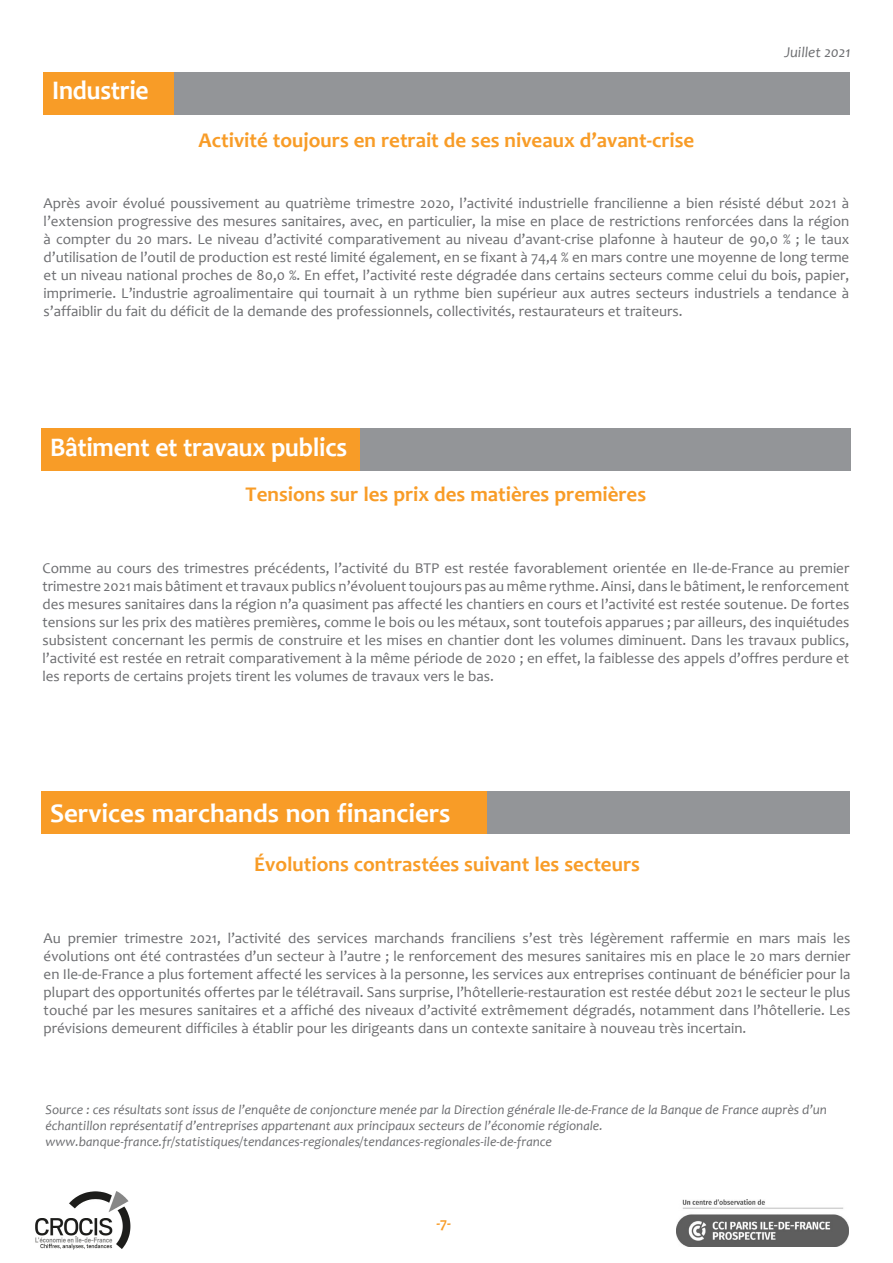
<style>
.page{position:relative;width:893px;height:1263px;background:#fff}
.page>*{position:absolute;margin:0;border:0;box-sizing:border-box;transform-origin:0 0}
.t1{font:700 27px "Candara";letter-spacing:-.01em;color:#fff;scale:.95 1}
.t2{font:700 27px "Candara";letter-spacing:-.01em;color:#fff}
.t3{font:700 21px "Candara";color:#f89c27}
.t4{font:15px/18px "Candara";color:#6c6d70;text-align:justify}
.t5{font:italic 15px "Candara";color:#6c6d70}
.t6{font:700 15px "Candara";color:#f89c27}
.t7{font:italic 13.5px/16.2px "Candara";color:#6c6d70}
</style>
<div class="page">
<img style="left:35px;top:1191px;width:96px;height:59px">
<img style="left:676px;top:1200px;width:173px;height:46px">
<div style="left:42px;top:791px;width:446px;height:42px;background:#f89c27"></div>
<div style="left:42px;top:428px;width:318px;height:42px;background:#f89c27"></div>
<div style="left:44px;top:72px;width:130px;height:43px;background:#f89c27"></div>
<div style="left:174px;top:72px;width:675px;height:43px;background:#939598"></div>
<div style="left:360px;top:428px;width:490px;height:42px;background:#939598"></div>
<div style="left:488px;top:791px;width:362px;height:42px;background:#939598"></div>
<p class="t1" style="left:52px;top:74px;width:103px">Industrie</p>
<p class="t3" style="left:199px;top:127px;width:497px">Activité toujours en retrait de ses niveaux d’avant-crise</p>
<p class="t5" style="left:784px;top:43px;width:68px">Juillet 2021</p>
<p class="t4" style="left:44px;top:194px;width:807px">Après avoir évolué poussivement au quatrième trimestre 2020, l’activité industrielle francilienne a bien résisté début 2021 à l’extension progressive des mesures sanitaires, avec, en particulier, la mise en place de restrictions renforcées dans la région à compter du 20 mars. Le niveau d’activité comparativement au niveau d’avant-crise plafonne à hauteur de 90,0 % ; le taux d’utilisation de l’outil de production est resté limité également, en se fixant à 74,4 % en mars contre une moyenne de long terme et un niveau national proches de 80,0 %. En effet, l’activité reste dégradée dans certains secteurs comme celui du bois, papier, imprimerie. L’industrie agroalimentaire qui tournait à un rythme bien supérieur aux autres secteurs industriels a tendance à s’affaiblir du fait du déficit de la demande des professionnels, collectivités, restaurateurs et traiteurs.</p>
<p class="t1" style="left:50px;top:430px;width:314px">Bâtiment et travaux publics</p>
<p class="t3" style="left:246px;top:481px;width:402px">Tensions sur les prix des matières premières</p>
<p class="t4" style="left:43px;top:559px;width:808px">Comme au cours des trimestres précédents, l’activité du BTP est restée favorablement orientée en Ile-de-France au premier trimestre 2021 mais bâtiment et travaux publics n’évoluent toujours pas au même rythme. Ainsi, dans le bâtiment, le renforcement des mesures sanitaires dans la région n’a quasiment pas affecté les chantiers en cours et l’activité est restée soutenue. De fortes tensions sur les prix des matières premières, comme le bois ou les métaux, sont toutefois apparues ; par ailleurs, des inquiétudes subsistent concernant les permis de construire et les mises en chantier dont les volumes diminuent. Dans les travaux publics, l’activité est restée en retrait comparativement à la même période de 2020 ; en effet, la faiblesse des appels d’offres perdure et les reports de certains projets tirent les volumes de travaux vers le bas.</p>
<p class="t2" style="left:50px;top:796px;width:402px">Services marchands non financiers</p>
<p class="t3" style="left:254px;top:851px;width:387px">Évolutions contrastées suivant les secteurs</p>
<p class="t4" style="left:44px;top:929px;width:808px">Au premier trimestre 2021, l’activité des services marchands franciliens s’est très légèrement raffermie en mars mais les évolutions ont été contrastées d’un secteur à l’autre ; le renforcement des mesures sanitaires mis en place le 20 mars dernier en Ile-de-France a plus fortement affecté les services à la personne, les services aux entreprises continuant de bénéficier pour la plupart des opportunités offertes par le télétravail. Sans surprise, l’hôtellerie-restauration est restée début 2021 le secteur le plus touché par les mesures sanitaires et a affiché des niveaux d’activité extrêmement dégradés, notamment dans l’hôtellerie. Les prévisions demeurent difficiles à établir pour les dirigeants dans un contexte sanitaire à nouveau très incertain.</p>
<p class="t7" style="left:46px;top:1101px;width:783px">Source : ces résultats sont issus de l’enquête de conjoncture menée par la Direction générale Ile-de-France de la Banque de France auprès d’un échantillon représentatif d’entreprises appartenant aux principaux secteurs de l’économie régionale. www.banque-france.fr/statistiques/tendances-regionales/tendances-regionales-ile-de-france</p>
<p class="t6" style="left:436px;top:1213px;width:16px">-7-</p>
</div>
